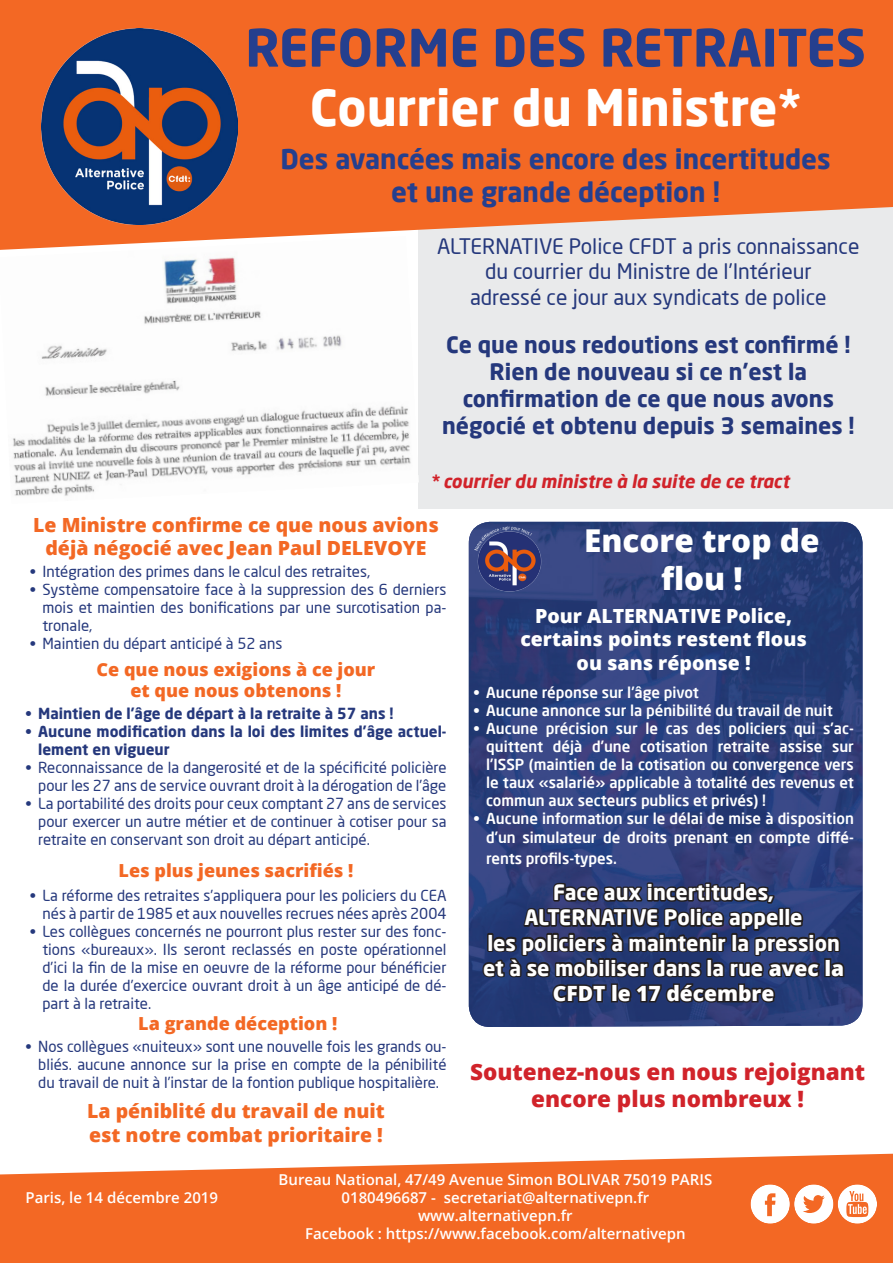
<style>
.page{position:relative;width:893px;height:1263px;background:#fff}
.page>*{position:absolute;margin:0;border:0;box-sizing:border-box;transform-origin:0 0}
.t1{font:700 51px "Neo Sans Pro";color:#253f8e}
.t2{font:700 49.5px "Neo Sans Pro";color:#fff}
.t3{font:800 31.5px/37.8px "Open Sans";color:#fff;text-align:center}
.t4{font:700 27px "Neo Sans Pro";color:#253f8e}
.t5{font:700 22.5px "Neo Sans Pro";color:#25387c}
.t6{font:800 22.5px/27px "Open Sans";color:#d1232a;text-align:center}
.t7{font:700 21px/25.2px "Neo Sans Pro";color:#fff;text-align:center}
.t8{font:21px/25.2px "Neo Sans Pro";color:#25387c;text-align:center}
.t9{font:800 19.5px/23.4px "Open Sans";color:#f36824;text-align:center}
.t10{font:800 19.5px/23.4px "Open Sans";color:#fff;text-align:center}
.t11{font:800 18px/21.6px "Open Sans";color:#f36824;text-align:center}
.t12{font:italic 700 18px "Neo Sans Pro";color:#d1232a}
.t13{font:15px/18px "Neo Sans Pro";color:#25387c;text-align:justify}
.t14{font:500 15px/18px "Neo Sans Pro";color:#fff;text-align:justify}
.t15{font:600 15px "Open Sans";color:#fff}
.t16{font:700 15px/18px "Neo Sans Pro";color:#25387c}
.s1{font-family:"Open Sans";font-weight:800}
</style>
<div class="page">
<div style="left:419px;top:64px;width:474px;height:444px;background:#e9eaeb"></div>
<img style="left:469px;top:522px;width:393px;height:505px">
<img style="left:13px;top:250px;width:406px;height:254px">
<svg style="left:480px;top:878px;width:366px;height:127px;background:#263054"></svg>
<svg style="left:0;top:0;width:893px;height:250px;background:#f27639"></svg>
<svg style="left:0;top:1154px;width:893px;height:109px;background:#f47639"></svg>
<svg style="left:750px;top:1184px;width:127px;height:40px"></svg>
<img style="left:469px;top:521px;width:81px;height:77px">
<img style="left:41px;top:28px;width:196px;height:196px">
<p class="t1" style="left:245px;top:15px;width:622px">REFORME DES RETRAITES</p>
<p class="t2" style="left:310px;top:76px;width:493px">Courrier du Ministre*</p>
<p class="t4" style="left:280px;top:142px;width:552px">Des avancées mais encore des incertitudes</p>
<p class="t4" style="left:391px;top:174px;width:330px">et une grande déception !</p>
<p class="t8" style="left:437px;top:234px;width:424px">ALTERNATIVE Police CFDT a pris connaissance du courrier du Ministre de l’Intérieur</p>
<p class="t8" style="left:470px;top:284px;width:358px">adressé ce jour aux syndicats de police</p>
<p class="t5" style="left:446px;top:330px;width:406px">Ce que nous redoutions est confirmé !</p>
<p class="t5" style="left:490px;top:357px;width:319px">Rien de nouveau si ce n’est la</p>
<p class="t5" style="left:463px;top:384px;width:373px">confirmation de ce que nous avons</p>
<p class="t5" style="left:442px;top:411px;width:414px">négocié et obtenu depuis 3 semaines !</p>
<p class="t12" style="left:430px;top:470px;width:361px">* courrier du ministre à la suite de ce tract</p>
<p class="t3" style="left:584px;top:520px;width:237px">Encore trop de flou !</p>
<p class="t10" style="left:535px;top:603px;width:258px">Pour ALTERNATIVE Police,</p>
<p class="t10" style="left:520px;top:626px;width:288px">certains points restent flous ou sans réponse !</p>
<p class="t14" style="left:473px;top:684px;width:227px">• Aucune réponse sur l’âge pivot</p>
<p class="t14" style="left:473px;top:702px;width:361px">• Aucune annonce sur la pénibilité du travail de nuit</p>
<p class="t14" style="left:486px;top:720px;width:369px;text-indent:-13px">• Aucune précision sur le cas des policiers qui s’ac&shy;quittent déjà d’une cotisation retraite assise sur l’ISSP (maintien de la cotisation ou convergence vers le taux «salarié» applicable à totalité des revenus et commun aux secteurs publics et privés) !</p>
<p class="t14" style="left:473px;top:810px;width:382px;text-align:right">• Aucune information sur le délai de mise à disposition d’un simulateur de droits prenant en compte diffé-</p>
<p class="t14" style="left:486px;top:849px;width:132px">rents profils-types.</p>
<p class="t7" style="left:483px;top:879px;width:363px">Face aux incertitudes,<br>ALTERNATIVE Police appelle<br>les policiers à maintenir la pression et à se mobiliser dans la rue <span class="s1">avec la<br>CFDT le 17 décembre</span></p>
<p class="t9" style="left:33px;top:512px;width:407px">Le Ministre confirme ce que nous avions déjà négocié avec Jean Paul DELEVOYE</p>
<p class="t13" style="left:30px;top:562px;width:342px">• Intégration des primes dans le calcul des retraites,</p>
<p class="t13" style="left:42px;top:580px;width:406px;text-indent:-13px">• Système compensatoire face à la suppression des 6 derniers mois et maintien des bonifications par une surcotisation pa&shy;tronale,</p>
<p class="t13" style="left:30px;top:634px;width:254px">• Maintien du départ anticipé à 52 ans</p>
<p class="t11" style="left:97px;top:657px;width:280px">Ce que nous exigions à ce jour et que nous obtenons !</p>
<p class="t16" style="left:25px;top:704px;width:370px">• Maintien de l’âge de départ à la retraite à 57 ans !</p>
<p class="t16" style="left:38px;top:722px;width:410px;text-indent:-13px">• Aucune modification dans la loi des limites d’âge actuel&shy;lement en vigueur</p>
<p class="t13" style="left:25px;top:758px;width:422px;text-align:right">• Reconnaissance de la dangerosité et de la spécificité policière pour les 27 ans de service ouvrant droit à la dérogation de l’âge</p>
<p class="t13" style="left:38px;top:794px;width:410px;text-indent:-13px">• La portabilité des droits pour ceux comptant 27 ans de services pour exercer un autre métier et de continuer à cotiser pour sa retraite en conservant son droit au départ anticipé.</p>
<p class="t11" style="left:119px;top:859px;width:236px">Les plus jeunes sacrifiés !</p>
<p class="t13" style="left:30px;top:886px;width:418px;text-align:right">• La réforme des retraites s’appliquera pour les policiers du CEA nés à partir de 1985 et aux nouvelles recrues nées après 2004</p>
<p class="t13" style="left:42px;top:922px;width:405px;text-indent:-13px">• Les collègues concernés ne pourront plus rester sur des fonc&shy;tions «bureaux». Ils seront reclassés en poste opérationnel d’ici la fin de la mise en oeuvre de la réforme pour bénéficier de la durée d’exercice ouvrant droit à un âge anticipé de dé&shy;part à la retraite.</p>
<p class="t11" style="left:138px;top:1012px;width:201px">La grande déception !</p>
<p class="t13" style="left:38px;top:1037px;width:410px;text-indent:-13px">• Nos collègues «nuiteux» sont une nouvelle fois les grands ou&shy;bliés. aucune annonce sur la prise en compte de la pénibilité du travail de nuit à l’instar de la fontion publique hospitalière.</p>
<p class="t9" style="left:87px;top:1099px;width:299px;text-align:left">La péniblité du travail de nuit est notre combat prioritaire !</p>
<p class="t6" style="left:470px;top:1057px;width:397px">Soutenez-nous en nous rejoignant encore plus nombreux !</p>
<p class="t15" style="left:25px;top:1187px;width:194px">Paris, le 14 décembre 2019</p>
<p class="t15" style="left:279px;top:1169px;width:435px">Bureau National, 47/49 Avenue Simon BOLIVAR 75019 PARIS</p>
<p class="t15" style="left:342px;top:1187px;width:309px">0180496687 - secretariat@alternativepn.fr</p>
<p class="t15" style="left:418px;top:1205px;width:156px">www.alternativepn.fr</p>
<p class="t15" style="left:305px;top:1223px;width:382px">Facebook : https://www.facebook.com/alternativepn</p>
</div>
